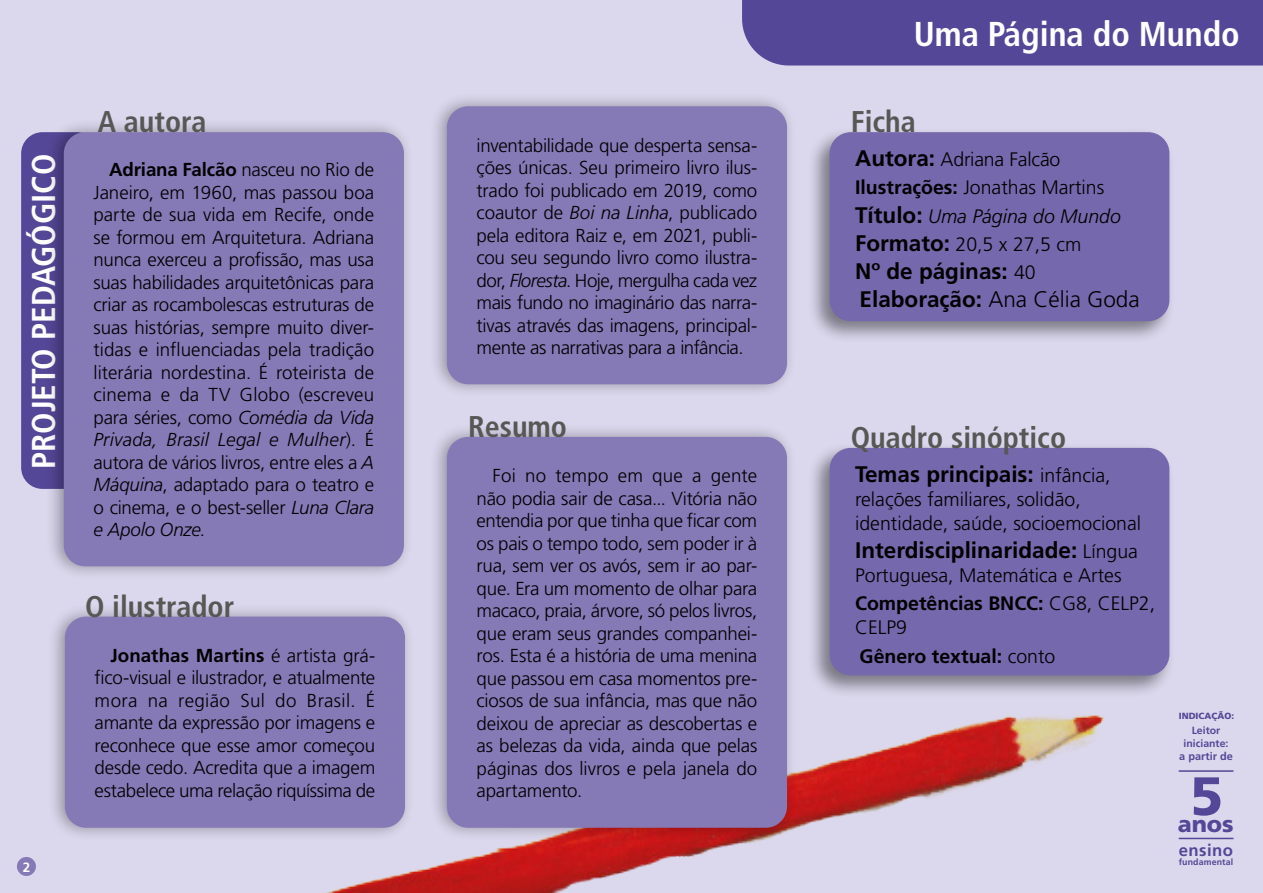
<style>
.page{position:relative;width:1263px;height:893px;background:#dbd8ed}
.page>*{position:absolute;margin:0;border:0;box-sizing:border-box;transform-origin:0 0}
.t1{font:900 54px "Frutiger LT Std";color:#554797}
.t2{font:700 condensed 34.5px "Frutiger LT Std";color:#fff}
.t3{font:700 condensed 33px "Frutiger LT Std";color:#fff}
.t4{font:700 condensed 30px "Frutiger LT Std";color:#575756}
.t5{font:900 22.95px "Frutiger LT Std";color:#554797}
.t6{font:700 22.5px/28.2px "Frutiger LT Std";color:#000}
.t7{font:300 19.5px/28.2px "Frutiger LT Std";color:#000}
.t8{font:700 19.5px/28.2px "Frutiger LT Std";color:#000}
.t9{font:300 18.75px/22.5px "Frutiger LT Std";letter-spacing:-.015em;color:#000;text-align:justify}
.t10{font:700 16.65px "Frutiger LT Std";letter-spacing:.03em;color:#554797}
.t11{font:700 13.5px "Frutiger LT Std";color:#fff}
.t12{font:700 10.95px "Frutiger LT Std";color:#554797}
.t13{font:700 10.5px/12.6px "Frutiger LT Std";color:#554797;text-align:center}
.t14{font:900 9px "Frutiger LT Std";color:#554797}
.t15{font:700 8.85px "Frutiger LT Std";letter-spacing:.01em;color:#554797}
.s1{font-weight:700}
.s2{font-style:italic}
.s3{font-weight:700;font-size:22.5px}
.s4{font-weight:300;font-size:19.5px}
.s5{font-weight:300}
</style>
<div class="page">
<div style="left:742px;top:0;width:521px;height:66px;background:#554797"></div>
<div style="left:21px;top:132px;width:78px;height:357px;background:#554797;border-radius:21px"></div>
<img style="left:17px;top:715px;width:1217px;height:178px">
<div style="left:807px;top:442px;width:368px;height:256px;background:#000;opacity:.44"></div>
<div style="left:829px;top:448px;width:340px;height:227px;background:#7568ac;border-radius:21px"></div>
<div style="left:807px;top:127px;width:368px;height:217px;background:#000;opacity:.44"></div>
<div style="left:829px;top:132px;width:340px;height:189px;background:#7568ac;border-radius:21px"></div>
<div style="left:429px;top:423px;width:368px;height:419px;background:#000;opacity:.33"></div>
<div style="left:447px;top:437px;width:340px;height:391px;background:#8579b6;border-radius:21px"></div>
<div style="left:47px;top:603px;width:368px;height:239px;background:#000;opacity:.33"></div>
<div style="left:65px;top:617px;width:340px;height:211px;background:#8579b6;border-radius:21px"></div>
<div style="left:429px;top:92px;width:368px;height:307px;background:#000;opacity:.33"></div>
<div style="left:447px;top:106px;width:340px;height:278px;background:#8579b6;border-radius:21px"></div>
<div style="left:46px;top:118px;width:368px;height:462px;background:#000;opacity:.33"></div>
<div style="left:64px;top:132px;width:340px;height:434px;background:#8579b6;border-radius:21px"></div>
<hr style="left:1179px;top:770px;width:54px;height:2px;background:#554797">
<hr style="left:1179px;top:838px;width:54px;height:1px;background:#554797">
<h3 class="t3" style="left:24px;top:469px;width:316px;rotate:-90deg">PROJETO PEDAGÓGICO</h3>
<p class="t11" style="left:23px;top:859px;width:9px">2</p>
<h3 class="t4" style="left:98px;top:104px;width:110px">A autora</h3>
<p class="t9" style="left:94px;top:159px;width:282px;text-indent:16px"><span class="s1">Adriana Falcão</span> nasceu no Rio de Janeiro, em 1960, mas passou boa parte de sua vida em Recife, onde se formou em Arquitetura. Adriana nunca exerceu a profissão, mas usa suas habilidades arquitetônicas para criar as rocambolescas estruturas de suas histórias, sempre muito diver&shy;tidas e influenciadas pela tradição literária nordestina. É roteirista de cinema e da TV Globo (escreveu para séries, como <span class="s2">Comédia da Vida Privada, Brasil Legal e Mulher</span>). É autora de vários livros, entre eles a <span class="s2">A Máquina</span>, adaptado para o teatro e o cinema, e o best-seller <span class="s2">Luna Clara e Apolo Onze</span>.</p>
<h3 class="t4" style="left:85px;top:589px;width:151px">O ilustrador</h3>
<p class="t9" style="left:95px;top:644px;width:282px;text-indent:16px"><span class="s1">Jonathas Martins</span> é artista grá&shy;fico-visual e ilustrador, e atualmente mora na região Sul do Brasil. É amante da expressão por imagens e reconhece que esse amor começou desde cedo. Acredita que a imagem estabelece uma relação riquíssima de</p>
<p class="t9" style="left:477px;top:134px;width:282px">inventabilidade que desperta sensa&shy;ções únicas. Seu primeiro livro ilus&shy;trado foi publicado em 2019, como coautor de <span class="s2">Boi na Linha</span>, publicado pela editora Raiz e, em 2021, publi&shy;cou seu segundo livro como ilustra&shy;dor, <span class="s2">Floresta</span>. Hoje, mergulha cada vez mais fundo no imaginário das narra&shy;tivas através das imagens, principal&shy;mente as narrativas para a infância.</p>
<h3 class="t4" style="left:468px;top:409px;width:100px">Resumo</h3>
<p class="t9" style="left:477px;top:465px;width:282px;text-indent:16px">Foi no tempo em que a gente não podia sair de casa... Vitória não entendia por que tinha que ficar com os pais o tempo todo, sem poder ir à rua, sem ver os avós, sem ir ao par&shy;que. Era um momento de olhar para macaco, praia, árvore, só pelos livros, que eram seus grandes companhei&shy;ros. Esta é a história de uma menina que passou em casa momentos pre&shy;ciosos de sua infância, mas que não deixou de apreciar as descobertas e as belezas da vida, ainda que pelas páginas dos livros e pela janela do apartamento.</p>
<h2 class="t2" style="left:914px;top:14px;width:328px">Uma Página do Mundo</h2>
<h3 class="t4" style="left:851px;top:104px;width:67px">Ficha</h3>
<p class="t7" style="left:855px;top:146px;width:267px"><span class="s3">Autora:</span> Adriana Falcão<br><span class="s1">Ilustrações:</span> Jonathas Martins<br><span class="s3">Título:</span> <span class="s2">Uma Página do Mundo<br></span><span class="s3">Formato:</span> 20,5 x 27,5 cm</p>
<p class="t6" style="left:855px;top:257px;width:286px">Nº de páginas: <span class="s4">40<br></span>Elaboração: <span class="s5">Ana Célia Goda</span></p>
<h3 class="t4" style="left:851px;top:420px;width:217px">Quadro sinóptico</h3>
<p class="t6" style="left:855px;top:460px;width:257px">Temas principais: <span class="s4">infância,</span></p>
<p class="t7" style="left:855px;top:487px;width:288px;line-height:24px">relações familiares, solidão, identidade, saúde, socioemocional</p>
<p class="t6" style="left:855px;top:536px;width:284px">Interdisciplinaridade: <span class="s4">Língua</span></p>
<p class="t7" style="left:855px;top:562px;width:302px">Portuguesa, Matemática e Artes<br><span class="s1">Competências BNCC:</span> CG8, CELP2,</p>
<p class="t8" style="left:855px;top:614px;width:202px"><span class="s5">CELP9<br></span>Gênero textual: <span class="s5">conto</span></p>
<p class="t14" style="left:1179px;top:710px;width:57px">INDICAÇÃO:</p>
<p class="t13" style="left:1183px;top:724px;width:46px">Leitor iniciante:</p>
<p class="t12" style="left:1179px;top:750px;width:55px">a partir de</p>
<h1 class="t1" style="left:1190px;top:763px;width:35px">5</h1>
<p class="t5" style="left:1178px;top:810px;width:58px">anos</p>
<p class="t10" style="left:1179px;top:840px;width:56px">ensino</p>
<p class="t15" style="left:1179px;top:856px;width:56px">fundamental</p>
</div>
